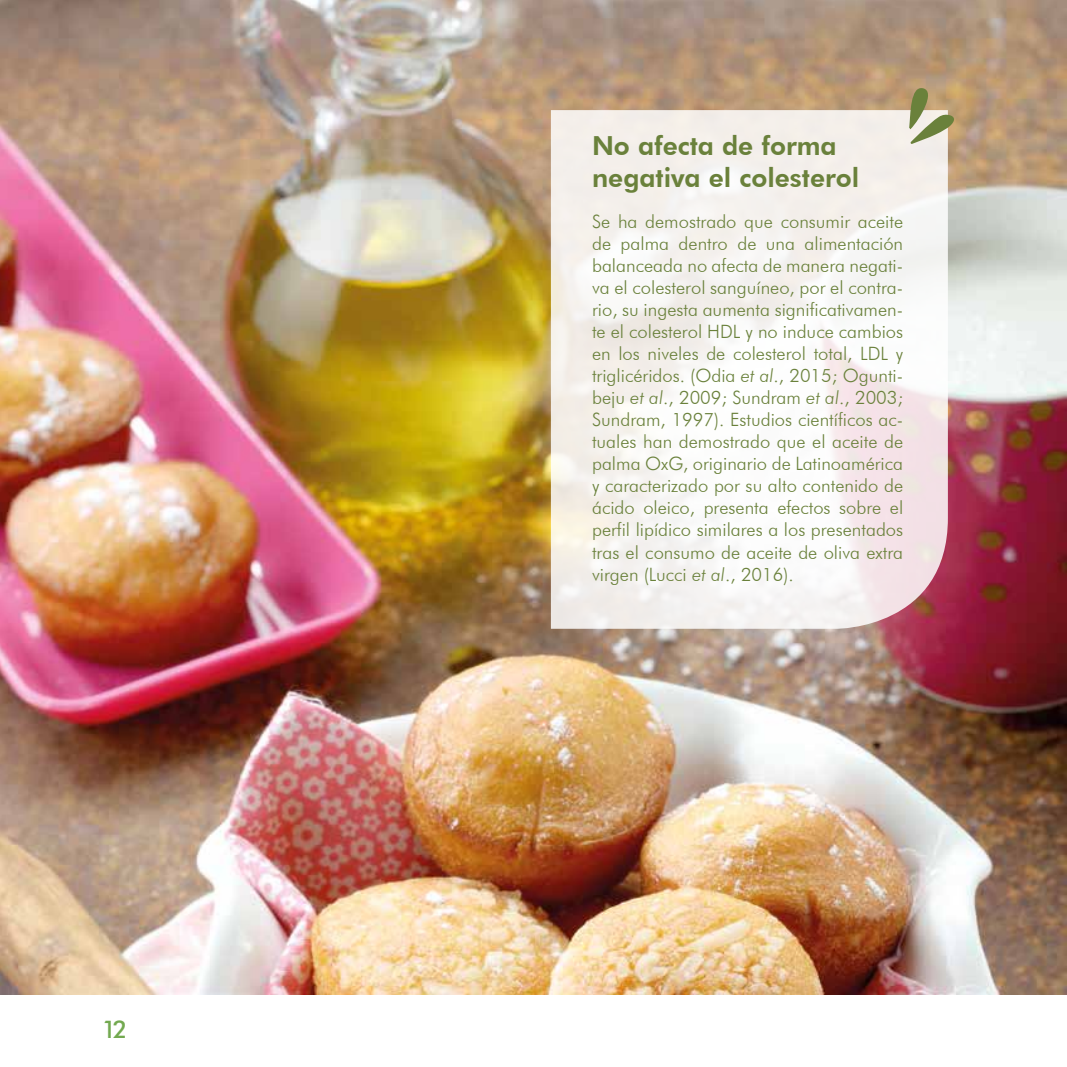
<style>
.page{position:relative;width:1067px;height:1067px;background:#fff}
.page>*{position:absolute;margin:0;border:0;box-sizing:border-box;transform-origin:0 0}
.t1{font:800 26.25px/31.5px "Futura BT";color:#6a813b}
.t2{font:500 24.5px "Futura BT";color:#73a950}
.t3{font:300 18.38px/22.1px "Futura BT";color:#6a813b;text-align:justify}
.s1{font-style:italic}
</style>
<div class="page">
<img style="left:0;top:0;width:1067px;height:994px">
<svg style="left:551px;top:110px;width:396px;height:519px;fill:#f5f1ee"></svg>
<svg style="left:909px;top:85px;width:45px;height:59px;background:#b1ab82"></svg>
<h2 class="t2" style="left:102px;top:1014px;width:27px">12</h2>
<h1 class="t1" style="left:592px;top:130px;width:269px">No afecta de forma negativa el colesterol</h1>
<p class="t3" style="left:592px;top:210px;width:313px">Se ha demostrado que consumir aceite de palma dentro de una alimentación balanceada no afecta de manera negati&shy;va el colesterol sanguíneo, por el contra&shy;rio, su ingesta aumenta significativamen&shy;te el colesterol HDL y no induce cambios en los niveles de colesterol total, LDL y triglicéridos. (Odia <span class="s1">et al</span>., 2015; Ogunti&shy;beju <span class="s1">et al</span>., 2009; Sundram <span class="s1">et al</span>., 2003; Sundram, 1997). Estudios científicos ac&shy;tuales han demostrado que el aceite de palma OxG, originario de Latinoamérica y caracterizado por su alto contenido de ácido oleico, presenta efectos sobre el perfil lipídico similares a los presentados tras el consumo de aceite de oliva extra virgen (Lucci <span class="s1">et al</span>., 2016).</p>
</div>
